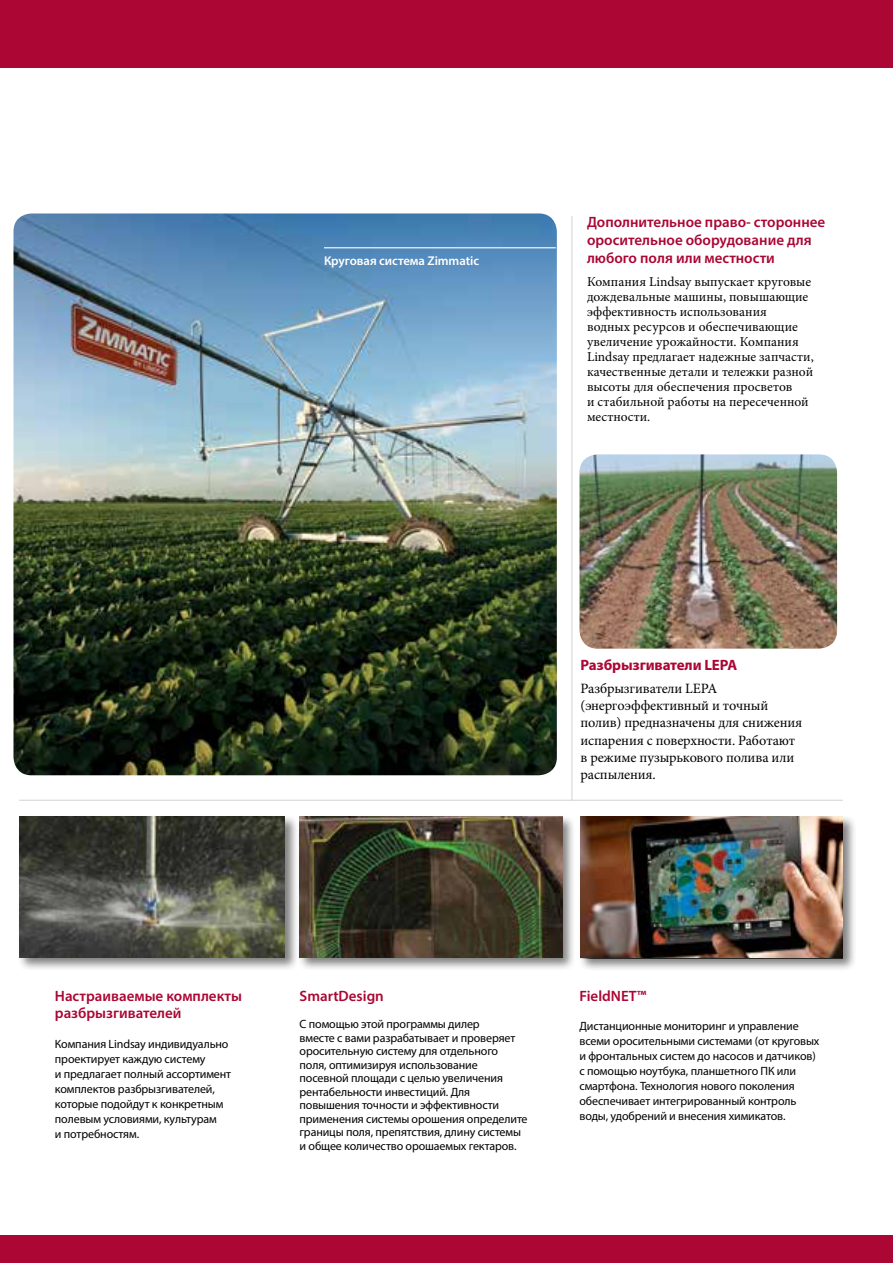
<style>
.page{position:relative;width:893px;height:1263px;background:#fff}
.page>*{position:absolute;margin:0;border:0;box-sizing:border-box;transform-origin:0 0}
.t1{font:600 15px/18px "Myriad Pro";color:#ab0634}
.t2{font:700 15px "Myriad Pro";letter-spacing:-.01em;color:#ab0634}
.t3{font:14.25px/17.2px "Minion Pro";letter-spacing:-.01em;color:#000}
.t4{font:13.5px/15px "Minion Pro";color:#000}
.t5{font:600 12.75px "Myriad Pro";letter-spacing:-.005em;color:#fff}
.t6{font:12px/15px "Myriad Pro";letter-spacing:-.01em;color:#000}
</style>
<div class="page">
<div style="left:0;top:1236px;width:893px;height:27px;background:#ab0634"></div>
<div style="left:0;top:0;width:893px;height:68px;background:#ab0634"></div>
<div style="left:297px;top:814px;width:279px;height:157px;background:#000;opacity:.5"></div>
<img style="left:300px;top:816px;width:262px;height:141px">
<div style="left:578px;top:814px;width:279px;height:158px;background:#000;opacity:.5"></div>
<img style="left:580px;top:816px;width:263px;height:141px">
<div style="left:17px;top:814px;width:282px;height:158px;background:#000;opacity:.5"></div>
<img style="left:19px;top:816px;width:266px;height:141px">
<hr style="left:572px;top:216px;width:1px;height:585px;background:#d1d3d4">
<hr style="left:19px;top:800px;width:824px;height:1px;background:#d1d3d4">
<img style="left:14px;top:213px;width:543px;height:562px">
<img style="left:579px;top:454px;width:258px;height:195px">
<hr style="left:324px;top:247px;width:232px;height:1px;background:#fff">
<p class="t5" style="left:324px;top:252px;width:157px">Круговая система Zimmatic</p>
<p class="t1" style="left:587px;top:213px;width:240px">Дополнительное право- стороннее оросительное оборудование для любого поля или местности</p>
<p class="t4" style="left:587px;top:275px;width:228px">Компания Lindsay выпускает круговые дождевальные машины, повышающие эффективность использования<br>водных ресурсов и обеспечивающие увеличение урожайности. Компания Lindsay предлагает надежные запчасти, качественные детали и тележки разной высоты для обеспечения просветов<br>и стабильной работы на пересеченной местности.</p>
<p class="t2" style="left:580px;top:655px;width:158px">Разбрызгиватели LEPA</p>
<p class="t3" style="left:580px;top:680px;width:223px">Разбрызгиватели LEPA (энергоэффективный и точный полив) предназначены для снижения испарения с поверхности. Работают в режиме пузырькового полива или распыления.</p>
<p class="t1" style="left:55px;top:987px;width:188px;line-height:16.5px">Настраиваемые комплекты разбрызгивателей</p>
<p class="t6" style="left:55px;top:1036px;width:178px">Компания Lindsay индивидуально проектирует каждую систему<br>и предлагает полный ассортимент комплектов разбрызгивателей, которые подойдут к конкретным полевым условиями, культурам<br>и потребностям.</p>
<p class="t1" style="left:300px;top:987px;width:86px">SmartDesign</p>
<p class="t6" style="left:300px;top:1017px;width:230px;line-height:13.5px">С помощью этой программы дилер<br>вместе с вами разрабатывает и проверяет оросительную систему для отдельного поля, оптимизируя использование посевной площади с целью увеличения рентабельности инвестиций. Для повышения точности и эффективности применения системы орошения определите границы поля, препятствия, длину системы и общее количество орошаемых гектаров.</p>
<p class="t1" style="left:579px;top:987px;width:68px">FieldNET™</p>
<p class="t6" style="left:579px;top:1018px;width:242px">Дистанционные мониторинг и управление всеми оросительными системами (от круговых и фронтальных систем до насосов и датчиков) с помощью ноутбука, планшетного ПК или смартфона. Технология нового поколения обеспечивает интегрированный контроль воды, удобрений и внесения химикатов.</p>
</div>
